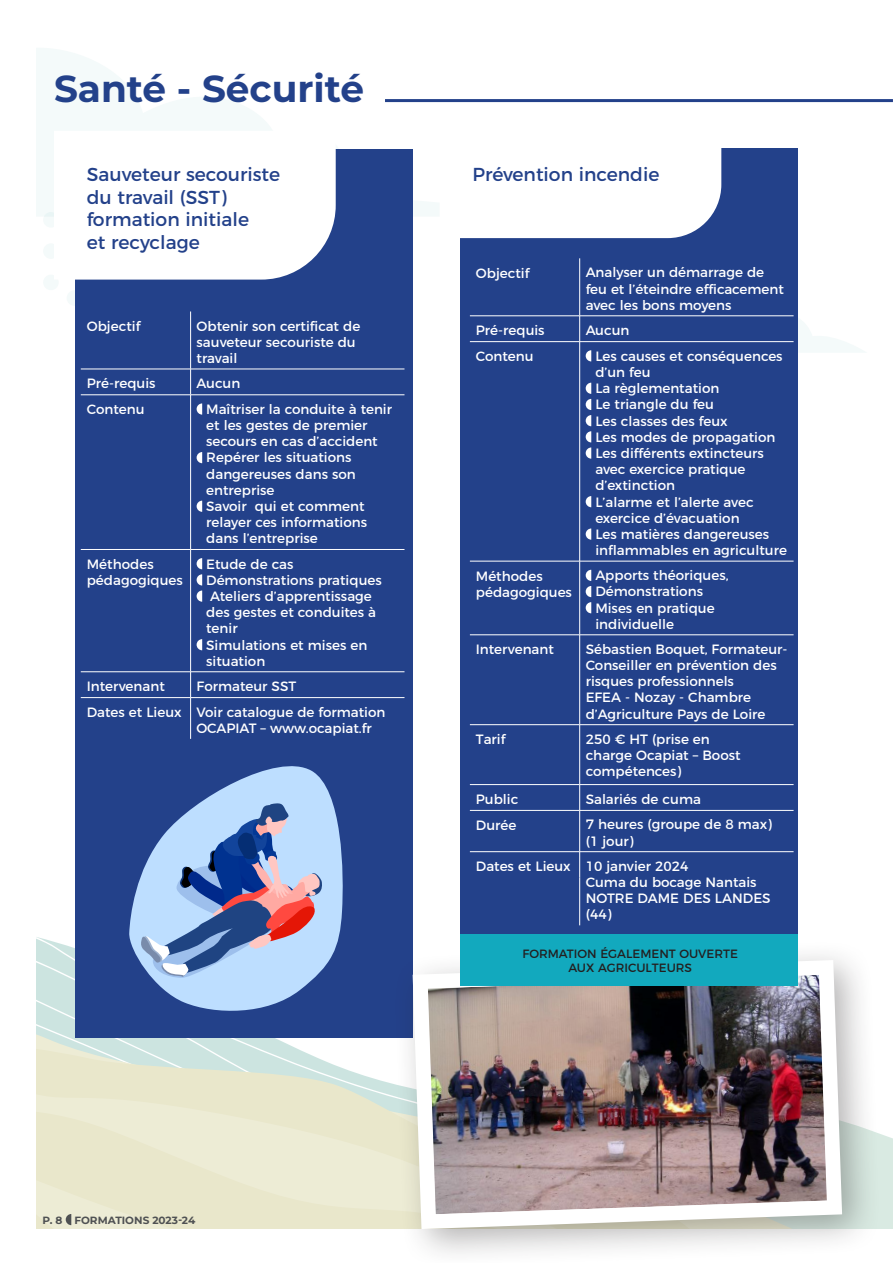
<style>
.page{position:relative;width:893px;height:1263px;background:#fff}
.page>*{position:absolute;margin:0;border:0;box-sizing:border-box;transform-origin:0 0}
.t1{font:700 37.5px "Montserrat";color:#23418a}
.t2{font:18.75px "Montserrat";color:#23418a}
.t3{font:13.5px/16.2px "Montserrat";color:#fff}
.t4{font:12px "Montserrat";color:#231f20}
.t5{font:700 10.5px "Montserrat";color:#4f5153}
</style>
<div class="page">
<svg style="left:36px;top:936px;width:425px;height:53px;fill:#cce4e0"></svg>
<svg style="left:36px;top:989px;width:857px;height:240px"></svg>
<svg style="left:36px;top:1032px;width:357px;height:35px;fill:#cce4e0"></svg>
<svg style="left:36px;top:1067px;width:357px;height:29px;background:#e4e7d2"></svg>
<svg style="left:36px;top:1096px;width:357px;height:133px;background:#eae9cf"></svg>
<div style="left:43px;top:212px;width:16px;height:16px;background:#f4fafa;border-radius:50%"></div>
<div style="left:43px;top:243px;width:16px;height:16px;background:#f4fafa;border-radius:50%"></div>
<div style="left:43px;top:275px;width:16px;height:15px;background:#f4fafa;border-radius:50%"></div>
<div style="left:67px;top:290px;width:15px;height:16px;background:#f4fafa;border-radius:50%"></div>
<svg style="left:36px;top:48px;width:515px;height:169px"></svg>
<svg style="left:66px;top:1214px;width:5px;height:11px"></svg>
<hr style="left:385px;top:99px;width:508px;height:3px;background:#23418a">
<div style="left:75px;top:149px;width:337px;height:888px;background:#23418a"></div>
<div style="left:54px;top:131px;width:282px;height:149px;background:#fff"></div>
<div style="left:461px;top:149px;width:337px;height:945px;background:#23418a"></div>
<div style="left:440px;top:131px;width:281px;height:107px;background:#fff"></div>
<div style="left:393px;top:940px;width:488px;height:323px;background:#231f20;opacity:.34"></div>
<img style="left:405px;top:953px;width:444px;height:283px">
<hr style="left:81px;top:369px;width:110px;height:1px;background:#fff">
<hr style="left:81px;top:394px;width:110px;height:1px;background:#fff">
<hr style="left:81px;top:549px;width:110px;height:1px;background:#fff">
<hr style="left:81px;top:671px;width:110px;height:1px;background:#fff">
<hr style="left:81px;top:697px;width:110px;height:1px;background:#fff">
<hr style="left:190px;top:311px;width:1px;height:58px;background:#fff">
<svg style="left:190px;top:369px;width:1px;height:26px"></svg>
<hr style="left:190px;top:395px;width:1px;height:154px;background:#fff">
<hr style="left:190px;top:550px;width:1px;height:122px;background:#fff">
<svg style="left:190px;top:672px;width:1px;height:25px"></svg>
<hr style="left:190px;top:698px;width:1px;height:41px;background:#fff">
<hr style="left:191px;top:369px;width:213px;height:1px;background:#fff">
<hr style="left:191px;top:394px;width:213px;height:1px;background:#fff">
<hr style="left:191px;top:549px;width:213px;height:1px;background:#fff">
<hr style="left:191px;top:671px;width:213px;height:1px;background:#fff">
<hr style="left:191px;top:697px;width:213px;height:1px;background:#fff">
<svg style="left:197px;top:403px;width:5px;height:12px"></svg>
<svg style="left:197px;top:452px;width:5px;height:11px"></svg>
<svg style="left:197px;top:501px;width:5px;height:11px"></svg>
<svg style="left:197px;top:558px;width:5px;height:44px"></svg>
<svg style="left:197px;top:639px;width:5px;height:11px"></svg>
<hr style="left:470px;top:316px;width:110px;height:1px;background:#fff">
<hr style="left:470px;top:341px;width:110px;height:1px;background:#fff">
<hr style="left:470px;top:561px;width:110px;height:1px;background:#fff">
<hr style="left:470px;top:634px;width:110px;height:1px;background:#fff">
<hr style="left:470px;top:724px;width:110px;height:1px;background:#fff">
<hr style="left:470px;top:784px;width:110px;height:1px;background:#fff">
<hr style="left:470px;top:810px;width:110px;height:1px;background:#fff">
<hr style="left:470px;top:851px;width:110px;height:1px;background:#fff">
<hr style="left:579px;top:258px;width:1px;height:58px;background:#fff">
<hr style="left:579px;top:342px;width:1px;height:219px;background:#fff">
<hr style="left:579px;top:561px;width:1px;height:74px;background:#fff">
<hr style="left:579px;top:635px;width:1px;height:89px;background:#fff">
<hr style="left:579px;top:725px;width:1px;height:59px;background:#fff">
<svg style="left:579px;top:785px;width:1px;height:25px"></svg>
<hr style="left:579px;top:810px;width:1px;height:41px;background:#fff">
<svg style="left:579px;top:852px;width:1px;height:25px"></svg>
<hr style="left:579px;top:877px;width:1px;height:48px;background:#fff">
<hr style="left:580px;top:561px;width:214px;height:1px;background:#fff">
<hr style="left:580px;top:634px;width:214px;height:1px;background:#fff">
<hr style="left:580px;top:724px;width:214px;height:1px;background:#fff">
<hr style="left:580px;top:784px;width:214px;height:1px;background:#fff">
<hr style="left:580px;top:810px;width:214px;height:1px;background:#fff">
<hr style="left:580px;top:851px;width:214px;height:1px;background:#fff">
<svg style="left:504px;top:281px;width:360px;height:80px"></svg>
<svg style="left:586px;top:383px;width:5px;height:76px"></svg>
<svg style="left:586px;top:496px;width:5px;height:11px"></svg>
<svg style="left:586px;top:528px;width:5px;height:12px"></svg>
<svg style="left:586px;top:570px;width:5px;height:43px"></svg>
<svg style="left:129px;top:766px;width:214px;height:245px"></svg>
<svg style="left:139px;top:803px;width:183px;height:175px"></svg>
<div style="left:461px;top:934px;width:337px;height:51px;background:#12a9be"></div>
<p class="t1" style="left:54px;top:64px;width:312px">Santé - Sécurité</p>
<p class="t2" style="left:87px;top:160px;width:195px">Sauveteur secouriste</p>
<p class="t2" style="left:87px;top:182px;width:141px">du travail (SST)</p>
<p class="t2" style="left:87px;top:205px;width:164px">formation initiale</p>
<p class="t2" style="left:87px;top:227px;width:115px">et recyclage</p>
<p class="t3" style="left:87px;top:317px;width:55px">Objectif</p>
<p class="t3" style="left:197px;top:317px;width:165px">Obtenir son certificat de sauveteur secouriste du travail</p>
<p class="t3" style="left:87px;top:374px;width:70px">Pré-requis</p>
<p class="t3" style="left:197px;top:374px;width:45px">Aucun</p>
<p class="t3" style="left:87px;top:400px;width:59px">Contenu</p>
<p class="t3" style="left:206px;top:400px;width:187px">Maîtriser la conduite à tenir et les gestes de premier secours en cas d’accident</p>
<p class="t3" style="left:206px;top:448px;width:151px">Repérer les situations dangereuses dans son entreprise</p>
<p class="t3" style="left:206px;top:497px;width:162px">Savoir qui et comment relayer ces informations dans l’entreprise</p>
<p class="t3" style="left:87px;top:555px;width:68px">Méthodes</p>
<p class="t3" style="left:87px;top:571px;width:98px">pédagogiques</p>
<p class="t3" style="left:206px;top:554px;width:89px">Etude de cas</p>
<p class="t3" style="left:206px;top:571px;width:177px">Démonstrations pratiques</p>
<p class="t3" style="left:206px;top:587px;width:171px">Ateliers d’apprentissage des gestes et conduites à tenir</p>
<p class="t3" style="left:206px;top:635px;width:163px">Simulations et mises en situation</p>
<p class="t3" style="left:87px;top:677px;width:80px">Intervenant</p>
<p class="t3" style="left:197px;top:677px;width:101px">Formateur SST</p>
<p class="t3" style="left:87px;top:703px;width:96px">Dates et Lieux</p>
<p class="t3" style="left:197px;top:703px;width:190px">Voir catalogue de formation<br>OCAPIAT – www.ocapiat.fr</p>
<p class="t2" style="left:472px;top:160px;width:188px">Prévention incendie</p>
<p class="t3" style="left:476px;top:264px;width:55px">Objectif</p>
<p class="t3" style="left:586px;top:263px;width:200px">Analyser un démarrage de feu et l’éteindre efficacement avec les bons moyens</p>
<p class="t3" style="left:476px;top:321px;width:70px">Pré-requis</p>
<p class="t3" style="left:586px;top:321px;width:45px">Aucun</p>
<p class="t3" style="left:476px;top:347px;width:59px">Contenu</p>
<p class="t3" style="left:595px;top:347px;width:189px">Les causes et conséquences d’un feu</p>
<p class="t3" style="left:595px;top:379px;width:126px">La règlementation</p>
<p class="t3" style="left:595px;top:395px;width:120px">Le triangle du feu</p>
<p class="t3" style="left:595px;top:411px;width:134px">Les classes des feux</p>
<p class="t3" style="left:595px;top:428px;width:182px">Les modes de propagation</p>
<p class="t3" style="left:595px;top:444px;width:170px">Les différents extincteurs avec exercice pratique d’extinction</p>
<p class="t3" style="left:595px;top:492px;width:160px">L’alarme et l’alerte avec exercice d’évacuation</p>
<p class="t3" style="left:595px;top:525px;width:193px">Les matières dangereuses inflammables en agriculture</p>
<p class="t3" style="left:476px;top:567px;width:68px">Méthodes</p>
<p class="t3" style="left:476px;top:583px;width:98px">pédagogiques</p>
<p class="t3" style="left:595px;top:566px;width:135px">Apports théoriques,</p>
<p class="t3" style="left:595px;top:582px;width:109px">Démonstrations</p>
<p class="t3" style="left:595px;top:599px;width:121px">Mises en pratique individuelle</p>
<p class="t3" style="left:476px;top:640px;width:80px">Intervenant</p>
<p class="t3" style="left:586px;top:640px;width:203px">Sébastien Boquet, Formateur-<br>Conseiller en prévention des risques professionnels</p>
<p class="t3" style="left:586px;top:688px;width:181px">EFEA - Nozay - Chambre d’Agriculture Pays de Loire</p>
<p class="t3" style="left:476px;top:730px;width:31px">Tarif</p>
<p class="t3" style="left:586px;top:730px;width:156px">250 € HT (prise en charge Ocapiat – Boost compétences)</p>
<p class="t3" style="left:476px;top:790px;width:44px">Public</p>
<p class="t3" style="left:586px;top:790px;width:117px">Salariés de cuma</p>
<p class="t3" style="left:476px;top:816px;width:42px">Durée</p>
<p class="t3" style="left:586px;top:815px;width:188px">7 heures (groupe de 8 max) (1 jour)</p>
<p class="t3" style="left:476px;top:857px;width:96px">Dates et Lieux</p>
<p class="t3" style="left:586px;top:857px;width:104px">10 janvier 2024</p>
<p class="t3" style="left:586px;top:873px;width:172px">Cuma du bocage Nantais</p>
<p class="t3" style="left:586px;top:889px;width:186px">NOTRE DAME DES LANDES (44)</p>
<p class="t4" style="left:522px;top:944px;width:217px">FORMATION ÉGALEMENT OUVERTE</p>
<p class="t4" style="left:568px;top:958px;width:125px">AUX AGRICULTEURS</p>
<p class="t5" style="left:43px;top:1214px;width:154px">P. 8 FORMATIONS 2023-24</p>
</div>
